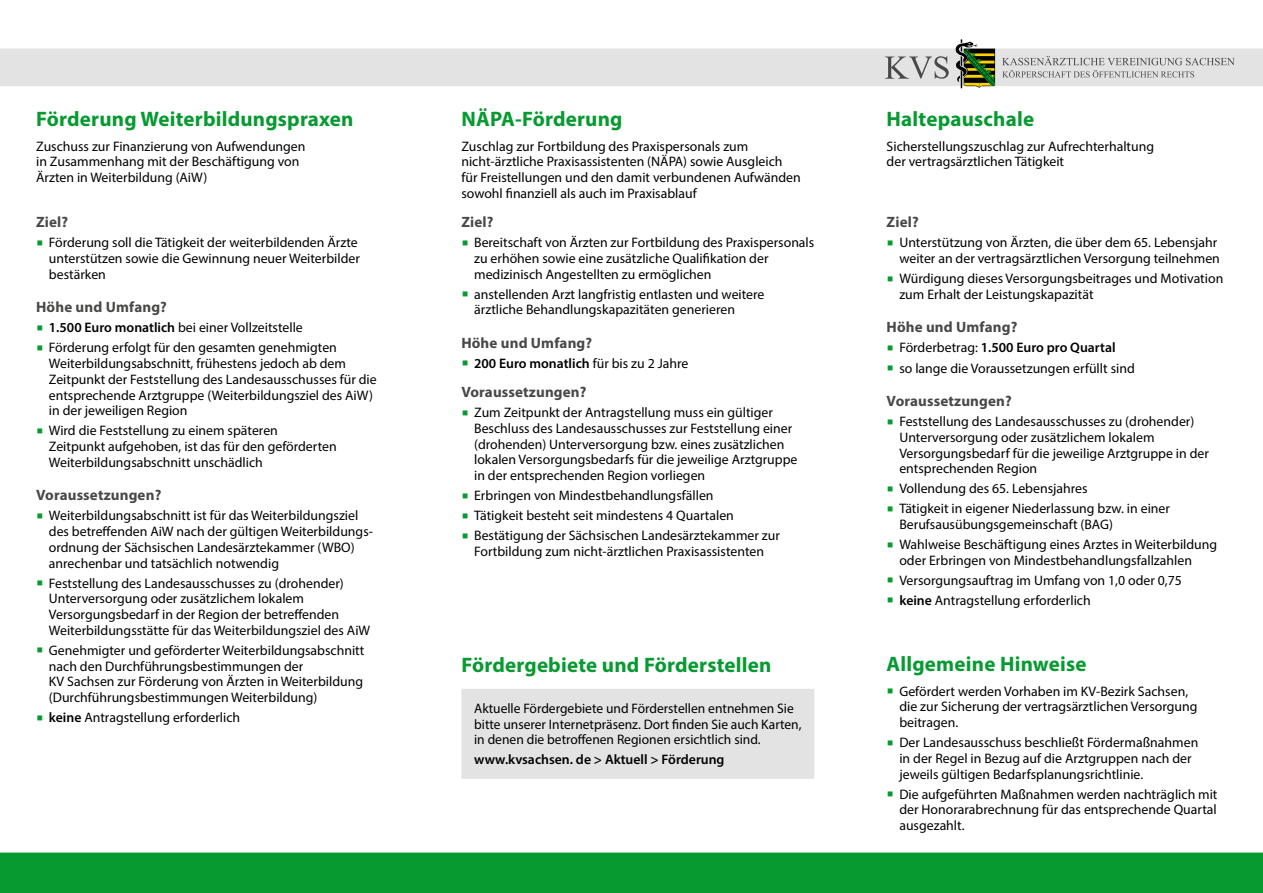
<style>
.page{position:relative;width:1263px;height:893px;background:#fff}
.page>*{position:absolute;margin:0;border:0;box-sizing:border-box;transform-origin:0 0}
.t1{font:700 21px "Myriad Pro";letter-spacing:.01em;color:#069a31}
.t2{font:700 15px "Myriad Pro";letter-spacing:.01em;color:#484847}
.t3{font:13.8px/15.8px "Myriad Pro";color:#000}
.t4{font:600 13.8px "Myriad Pro";color:#000}
.s1{font-weight:600}
.s2{font-weight:400}
</style>
<div class="page">
<div style="left:0;top:48px;width:1263px;height:38px;background:#e3e3e3"></div>
<svg style="left:1002px;top:56px;width:233px;height:21px"></svg>
<svg style="left:956px;top:39px;width:40px;height:49px"></svg>
<svg style="left:885px;top:56px;width:64px;height:23px"></svg>
<div style="left:0;top:853px;width:1263px;height:40px;background:#069a31"></div>
<div style="left:461px;top:689px;width:353px;height:90px;background:#e3e3e3"></div>
<h1 class="t1" style="left:36px;top:106px;width:319px">Förderung Weiterbildungspraxen</h1>
<p class="t3" style="left:36px;top:138px;width:271px">Zuschuss zur Finanzierung von Aufwendungen in Zusammenhang mit der Beschäftigung von<br>Ärzten in Weiterbildung (AiW)</p>
<p class="t2" style="left:36px;top:212px;width:34px">Ziel?</p>
<p class="t3" style="left:49px;top:235px;width:313px">Förderung soll die Tätigkeit der weiterbildenden Ärzte unterstützen sowie die Gewinnung neuer Weiterbilder bestärken</p>
<p class="t2" style="left:36px;top:297px;width:132px">Höhe und Umfang?</p>
<p class="t3" style="left:49px;top:317px;width:289px;line-height:20px"><span class="s1">1.500 Euro monatlich</span> bei einer Vollzeitstelle<br>Förderung erfolgt für den gesamten genehmigten</p>
<p class="t3" style="left:49px;top:355px;width:329px">Weiterbildungsabschnitt, frühestens jedoch ab dem Zeitpunkt der Feststellung des Landesausschusses für die entsprechende Arztgruppe (Weiterbildungsziel des AiW) in der jeweiligen Region</p>
<p class="t3" style="left:49px;top:423px;width:289px">Wird die Feststellung zu einem späteren<br>Zeitpunkt aufgehoben, ist das für den geförderten<br>Weiterbildungsabschnitt unschädlich</p>
<p class="t2" style="left:36px;top:485px;width:127px">Voraussetzungen?</p>
<p class="t3" style="left:49px;top:508px;width:325px">Weiterbildungsabschnitt ist für das Weiterbildungsziel des betreffenden AiW nach der gültigen Weiterbildungs&shy;ordnung der Sächsischen Landesärztekammer (WBO) anrechenbar und tatsächlich notwendig</p>
<p class="t3" style="left:49px;top:575px;width:323px">Feststellung des Landesausschusses zu (drohender)<br>Unterversorgung oder zusätzlichem lokalem Versorgungsbedarf in der Region der betreffenden Weiterbildungsstätte für das Weiterbildungsziel des AiW</p>
<p class="t3" style="left:49px;top:642px;width:317px">Genehmigter und geförderter Weiterbildungsabschnitt nach den Durchführungsbestimmungen der<br>KV Sachsen zur Förderung von Ärzten in Weiterbildung (Durchführungsbestimmungen Weiterbildung)</p>
<p class="t3" style="left:49px;top:709px;width:193px"><span class="s1">keine</span> Antragstellung erforderlich</p>
<h1 class="t1" style="left:461px;top:106px;width:163px">NÄPA-Förderung</h1>
<p class="t3" style="left:461px;top:138px;width:341px">Zuschlag zur Fortbildung des Praxispersonals zum nicht-ärztliche Praxisassistenten (NÄPA) sowie Ausgleich für Freistellungen und den damit verbundenen Aufwänden sowohl finanziell als auch im Praxisablauf</p>
<p class="t2" style="left:461px;top:212px;width:34px">Ziel?</p>
<p class="t3" style="left:474px;top:234px;width:342px">Bereitschaft von Ärzten zur Fortbildung des Praxispersonals zu erhöhen sowie eine zusätzliche Qualifikation der medizinisch Angestellten zu ermöglichen</p>
<p class="t3" style="left:474px;top:286px;width:292px">anstellenden Arzt langfristig entlasten und weitere ärztliche Behandlungskapazitäten generieren</p>
<p class="t2" style="left:461px;top:333px;width:132px">Höhe und Umfang?</p>
<p class="t4" style="left:474px;top:354px;width:216px">200 Euro monatlich <span class="s2">für bis zu 2 Jahre</span></p>
<p class="t2" style="left:461px;top:382px;width:127px">Voraussetzungen?</p>
<p class="t3" style="left:474px;top:404px;width:325px">Zum Zeitpunkt der Antragstellung muss ein gültiger Beschluss des Landesausschusses zur Feststellung einer (drohenden) Unterversorgung bzw. eines zusätzlichen lokalen Versorgungsbedarfs für die jeweilige Arztgruppe in der entsprechenden Region vorliegen</p>
<p class="t3" style="left:474px;top:485px;width:307px;line-height:20px">Erbringen von Mindestbehandlungsfällen<br>Tätigkeit besteht seit mindestens 4 Quartalen<br>Bestätigung der Sächsischen Landesärztekammer zur</p>
<p class="t3" style="left:474px;top:543px;width:291px">Fortbildung zum nicht-ärztlichen Praxisassistenten</p>
<h1 class="t1" style="left:461px;top:651px;width:311px">Fördergebiete und Förderstellen</h1>
<p class="t3" style="left:474px;top:700px;width:329px">Aktuelle Fördergebiete und Förderstellen entnehmen Sie bitte unserer Internetpräsenz. Dort finden Sie auch Karten, in denen die betroffenen Regionen ersichtlich sind.</p>
<p class="t4" style="left:474px;top:751px;width:252px">www.kvsachsen. de &gt; Aktuell &gt; Förderung</p>
<h1 class="t1" style="left:887px;top:106px;width:149px">Haltepauschale</h1>
<p class="t3" style="left:887px;top:138px;width:269px">Sicherstellungszuschlag zur Aufrechterhaltung der vertragsärztlichen Tätigkeit</p>
<p class="t2" style="left:887px;top:213px;width:34px">Ziel?</p>
<p class="t3" style="left:899px;top:235px;width:322px">Unterstützung von Ärzten, die über dem 65. Lebensjahr weiter an der vertragsärztlichen Versorgung teilnehmen</p>
<p class="t3" style="left:899px;top:270px;width:325px">Würdigung dieses Versorgungsbeitrages und Motivation zum Erhalt der Leistungskapazität</p>
<p class="t2" style="left:887px;top:318px;width:132px">Höhe und Umfang?</p>
<p class="t3" style="left:899px;top:338px;width:237px;line-height:20px">Förderbetrag: <span class="s1">1.500 Euro pro Quartal<br></span>so lange die Voraussetzungen erfüllt sind</p>
<p class="t2" style="left:887px;top:391px;width:127px">Voraussetzungen?</p>
<p class="t3" style="left:899px;top:413px;width:311px">Feststellung des Landesausschusses zu (drohender)<br>Unterversorgung oder zusätzlichem lokalem Versorgungsbedarf für die jeweilige Arztgruppe in der entsprechenden Region</p>
<p class="t3" style="left:899px;top:478px;width:272px;line-height:20px">Vollendung des 65. Lebensjahres<br>Tätigkeit in eigener Niederlassung bzw. in einer</p>
<p class="t3" style="left:899px;top:514px;width:319px;line-height:20px">Berufsausübungsgemeinschaft (BAG)<br>Wahlweise Beschäftigung eines Arztes in Weiterbildung</p>
<p class="t3" style="left:899px;top:550px;width:294px;line-height:20px">oder Erbringen von Mindestbehandlungsfallzahlen<br>Versorgungsauftrag im Umfang von 1,0 oder 0,75 <span class="s1">keine</span> Antragstellung erforderlich</p>
<h1 class="t1" style="left:887px;top:650px;width:201px">Allgemeine Hinweise</h1>
<p class="t3" style="left:899px;top:683px;width:300px">Gefördert werden Vorhaben im KV-Bezirk Sachsen, die zur Sicherung der vertragsärztlichen Versorgung beitragen.</p>
<p class="t3" style="left:899px;top:734px;width:300px">Der Landesausschuss beschließt Fördermaßnahmen in der Regel in Bezug auf die Arztgruppen nach der jeweils gültigen Bedarfsplanungsrichtlinie.</p>
<p class="t3" style="left:899px;top:786px;width:320px;text-align:justify">Die aufgeführten Maßnahmen werden nachträglich mit der Honorarabrechnung für das entsprechende Quartal ausgezahlt.</p>
</div>
